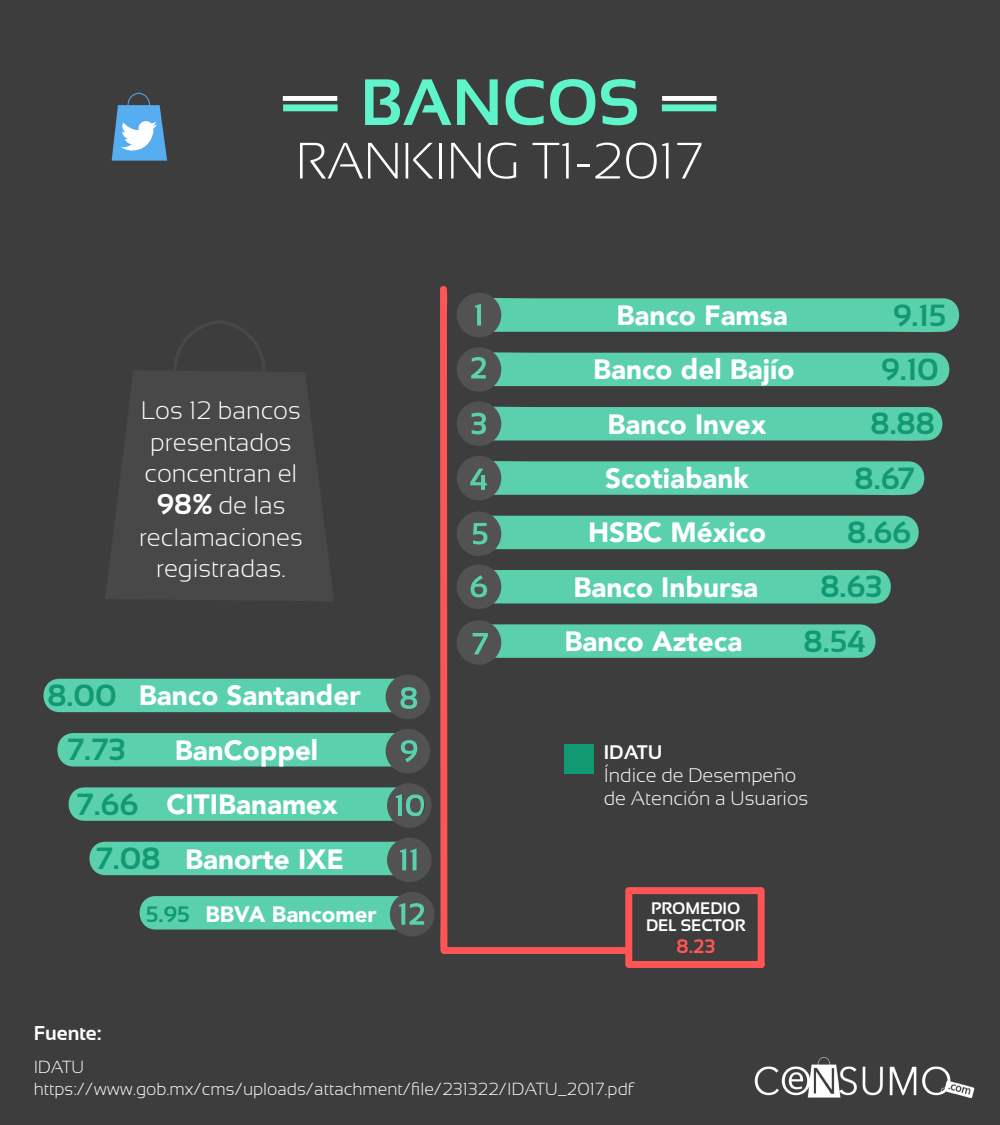
<style>
.page{position:relative;width:1000px;height:1125px;background:#3d3d3d}
.page>*{position:absolute;margin:0;border:0;box-sizing:border-box;transform-origin:0 0}
.t1{font:700 65.25px "Sansation";color:#60f4ca}
.t2{font:300 51.12px "Sansation";color:#fff}
.t3{font:700 30.62px "Sansation";color:#119972}
.t4{font:900 27.88px "Avenir";color:#fff}
.t5{font:300 25.38px/31.8px "Sansation";color:#fff;text-align:center}
.t6{font:900 22.25px "Avenir";color:#fff}
.t7{font:700 22.25px "Sansation";color:#119972}
.t8{font:700 20px "Sansation";color:#fff}
.t9{font:300 19.62px/23px "Sansation";color:#fff}
.t10{font:700 19.62px "Sansation";color:#fff}
.t11{font:700 19.5px "Sansation";color:#f55}
.t12{font:300 17.5px/21.2px "Sansation";color:#fff}
.t13{font:700 16.75px/16.8px "Sansation";color:#fff;text-align:center}
.s1{font-weight:700;font-size:28.5px}
</style>
<div class="page">
<svg style="left:440px;top:286px;width:185px;height:668px"></svg>
<svg style="left:625px;top:887px;width:140px;height:81px"></svg>
<div style="left:564px;top:745px;width:30px;height:29px;background:#119972"></div>
<img style="left:754px;top:1057px;width:221px;height:41px">
<svg style="left:106px;top:371px;width:227px;height:230px;fill:#484848"></svg>
<svg style="left:172px;top:321px;width:98px;height:59px"></svg>
<svg style="left:112px;top:92px;width:55px;height:69px"></svg>
<svg style="left:457px;top:347px;width:493px;height:45px"></svg>
<svg style="left:457px;top:401px;width:486px;height:45px"></svg>
<svg style="left:457px;top:456px;width:468px;height:44px"></svg>
<svg style="left:457px;top:512px;width:462px;height:44px"></svg>
<svg style="left:457px;top:564px;width:434px;height:45px"></svg>
<svg style="left:457px;top:620px;width:419px;height:45px"></svg>
<svg style="left:43px;top:675px;width:387px;height:44px"></svg>
<div style="left:404px;top:699px;width:9px;height:6px;background:#525252;border-radius:50%"></div>
<svg style="left:57px;top:729px;width:373px;height:44px"></svg>
<svg style="left:68px;top:783px;width:364px;height:45px"></svg>
<svg style="left:89px;top:838px;width:343px;height:44px"></svg>
<svg style="left:139px;top:892px;width:295px;height:44px"></svg>
<svg style="left:457px;top:293px;width:503px;height:44px"></svg>
<div style="left:283px;top:104px;width:55px;height:7px;background:#60f4ca"></div>
<div style="left:283px;top:96px;width:54px;height:5px;background:#fff"></div>
<div style="left:662px;top:104px;width:54px;height:7px;background:#60f4ca"></div>
<div style="left:662px;top:96px;width:55px;height:5px;background:#fff"></div>
<h1 class="t1" style="left:360px;top:66px;width:281px">BANCOS</h1>
<h2 class="t2" style="left:296px;top:132px;width:408px">RANKING T1-2017</h2>
<p class="t5" style="left:139px;top:394px;width:165px">Los 12 bancos presentados concentran el<br><span class="s1">98%</span> de las reclamaciones registradas.</p>
<p class="t4" style="left:616px;top:292px;width:173px">Banco Famsa</p>
<p class="t4" style="left:593px;top:346px;width:203px">Banco del Bajío</p>
<p class="t4" style="left:607px;top:400px;width:160px">Banco Invex</p>
<p class="t4" style="left:605px;top:455px;width:145px">Scotiabank</p>
<p class="t4" style="left:588px;top:509px;width:180px">HSBC México</p>
<p class="t4" style="left:574px;top:563px;width:186px">Banco Inbursa</p>
<p class="t4" style="left:564px;top:618px;width:180px">Banco Azteca</p>
<p class="t3" style="left:893px;top:298px;width:55px">9.15</p>
<p class="t3" style="left:881px;top:352px;width:59px">9.10</p>
<p class="t3" style="left:871px;top:407px;width:66px">8.88</p>
<p class="t3" style="left:855px;top:461px;width:62px">8.67</p>
<p class="t3" style="left:847px;top:515px;width:65px">8.66</p>
<p class="t3" style="left:820px;top:570px;width:63px">8.63</p>
<p class="t3" style="left:804px;top:624px;width:63px">8.54</p>
<p class="t3" style="left:47px;top:678px;width:71px">8.00</p>
<p class="t3" style="left:67px;top:733px;width:60px">7.73</p>
<p class="t3" style="left:76px;top:787px;width:63px">7.66</p>
<p class="t3" style="left:95px;top:841px;width:67px">7.08</p>
<p class="t7" style="left:146px;top:902px;width:46px">5.95</p>
<p class="t4" style="left:139px;top:672px;width:223px">Banco Santander</p>
<p class="t4" style="left:175px;top:726px;width:145px">BanCoppel</p>
<p class="t4" style="left:166px;top:781px;width:173px">CITIBanamex</p>
<p class="t4" style="left:185px;top:835px;width:160px">Banorte IXE</p>
<p class="t6" style="left:205px;top:895px;width:173px">BBVA Bancomer</p>
<p class="t10" style="left:604px;top:741px;width:60px">IDATU</p>
<p class="t9" style="left:604px;top:763px;width:206px">Índice de Desempeño de Atención a Usuarios</p>
<p class="t13" style="left:646px;top:900px;width:101px">PROMEDIO<br>DEL SECTOR</p>
<p class="t11" style="left:677px;top:936px;width:40px">8.23</p>
<p class="t8" style="left:34px;top:1021px;width:69px">Fuente:</p>
<p class="t12" style="left:34px;top:1057px;width:601px">IDATU https://www.gob.mx/cms/uploads/attachment/file/231322/IDATU_2017.pdf</p>
</div>
